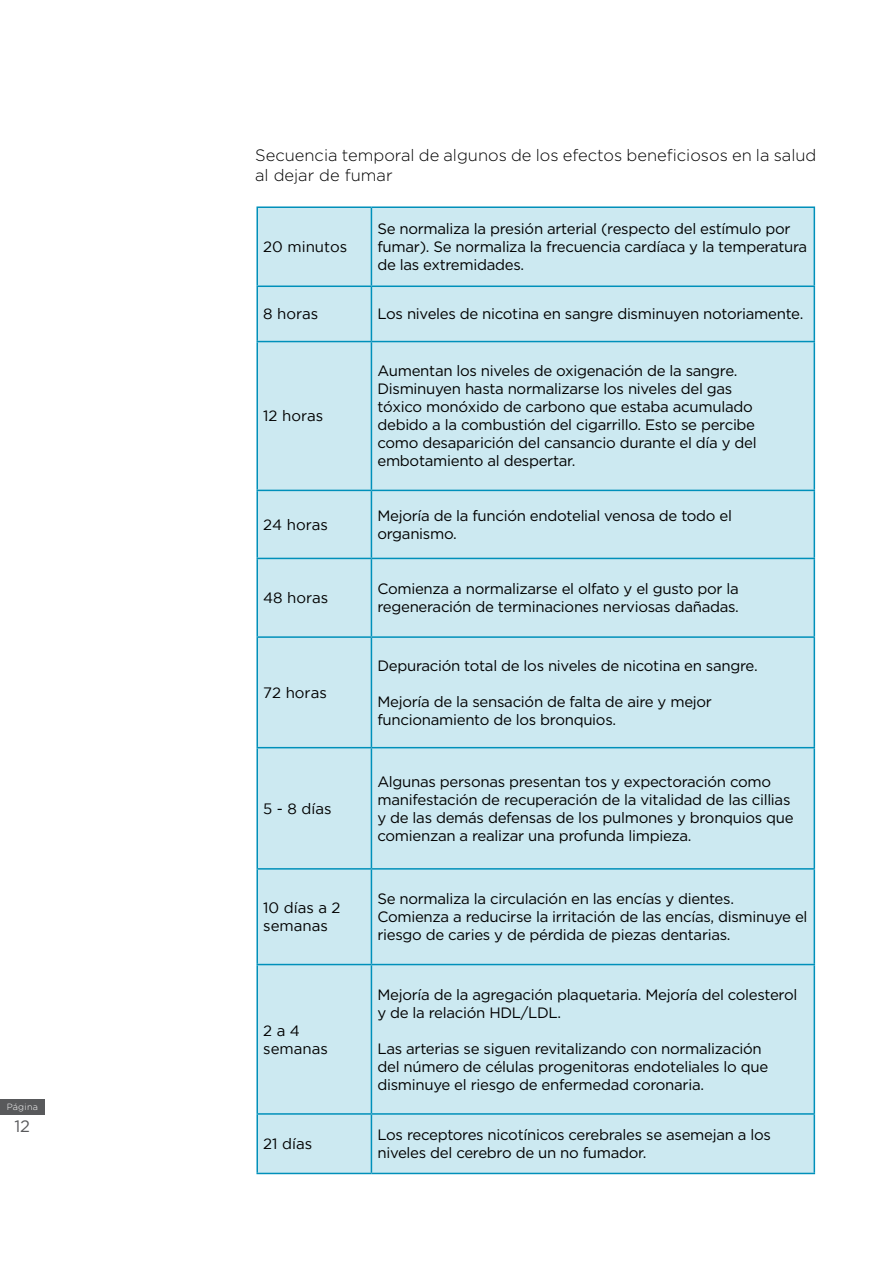
<style>
.page{position:relative;width:893px;height:1263px;background:#fff}
.page>*{position:absolute;margin:0;border:0;box-sizing:border-box;transform-origin:0 0}
.t1{font:300 16.5px/19.8px "Gotham";color:#000}
.t2{font:16.5px "Gotham";color:#58595b}
.t3{font:15px/18px "Gotham";letter-spacing:-.02em;color:#000}
.t4{font:15px/18px "Gotham";color:#000}
.t5{font:300 9px "Gotham Rounded";letter-spacing:.03em;color:#fff}
</style>
<div class="page">
<div style="left:0;top:1099px;width:45px;height:16px;background:#58595b"></div>
<div style="left:258px;top:208px;width:556px;height:965px;background:#cce9f1"></div>
<hr style="left:256px;top:206px;width:115px;height:2px;background:#0090ba">
<hr style="left:256px;top:208px;width:2px;height:77px;background:#0090ba">
<hr style="left:371px;top:206px;width:444px;height:2px;background:#0090ba">
<hr style="left:371px;top:208px;width:1px;height:77px;background:#0090ba">
<hr style="left:814px;top:208px;width:1px;height:77px;background:#0090ba">
<hr style="left:256px;top:285px;width:115px;height:2px;background:#0090ba">
<hr style="left:256px;top:287px;width:2px;height:54px;background:#0090ba">
<hr style="left:371px;top:285px;width:444px;height:2px;background:#0090ba">
<hr style="left:371px;top:287px;width:1px;height:54px;background:#0090ba">
<hr style="left:814px;top:287px;width:1px;height:54px;background:#0090ba">
<hr style="left:256px;top:341px;width:115px;height:1px;background:#0090ba">
<hr style="left:256px;top:342px;width:2px;height:148px;background:#0090ba">
<hr style="left:371px;top:341px;width:444px;height:1px;background:#0090ba">
<hr style="left:371px;top:342px;width:1px;height:148px;background:#0090ba">
<hr style="left:814px;top:342px;width:1px;height:148px;background:#0090ba">
<hr style="left:256px;top:490px;width:115px;height:1px;background:#0090ba">
<hr style="left:256px;top:491px;width:2px;height:67px;background:#0090ba">
<hr style="left:371px;top:490px;width:444px;height:1px;background:#0090ba">
<hr style="left:371px;top:491px;width:1px;height:67px;background:#0090ba">
<hr style="left:814px;top:491px;width:1px;height:67px;background:#0090ba">
<hr style="left:256px;top:558px;width:115px;height:1px;background:#0090ba">
<hr style="left:256px;top:559px;width:2px;height:77px;background:#0090ba">
<hr style="left:371px;top:558px;width:444px;height:1px;background:#0090ba">
<hr style="left:371px;top:559px;width:1px;height:77px;background:#0090ba">
<hr style="left:814px;top:559px;width:1px;height:77px;background:#0090ba">
<hr style="left:256px;top:636px;width:115px;height:2px;background:#0090ba">
<hr style="left:256px;top:638px;width:2px;height:109px;background:#0090ba">
<hr style="left:371px;top:636px;width:444px;height:2px;background:#0090ba">
<hr style="left:371px;top:638px;width:1px;height:109px;background:#0090ba">
<hr style="left:814px;top:638px;width:1px;height:109px;background:#0090ba">
<hr style="left:256px;top:747px;width:115px;height:1px;background:#0090ba">
<hr style="left:256px;top:748px;width:2px;height:120px;background:#0090ba">
<hr style="left:371px;top:747px;width:444px;height:1px;background:#0090ba">
<hr style="left:371px;top:748px;width:1px;height:120px;background:#0090ba">
<hr style="left:814px;top:748px;width:1px;height:120px;background:#0090ba">
<hr style="left:256px;top:868px;width:115px;height:2px;background:#0090ba">
<hr style="left:256px;top:870px;width:2px;height:94px;background:#0090ba">
<hr style="left:371px;top:868px;width:444px;height:2px;background:#0090ba">
<hr style="left:371px;top:870px;width:1px;height:94px;background:#0090ba">
<hr style="left:814px;top:870px;width:1px;height:94px;background:#0090ba">
<hr style="left:256px;top:964px;width:115px;height:1px;background:#0090ba">
<hr style="left:256px;top:965px;width:2px;height:148px;background:#0090ba">
<hr style="left:371px;top:964px;width:444px;height:1px;background:#0090ba">
<hr style="left:371px;top:965px;width:1px;height:148px;background:#0090ba">
<hr style="left:814px;top:965px;width:1px;height:148px;background:#0090ba">
<hr style="left:256px;top:1113px;width:115px;height:2px;background:#0090ba">
<hr style="left:256px;top:1115px;width:2px;height:58px;background:#0090ba">
<hr style="left:371px;top:1113px;width:444px;height:2px;background:#0090ba">
<hr style="left:371px;top:1115px;width:1px;height:58px;background:#0090ba">
<hr style="left:814px;top:1115px;width:1px;height:58px;background:#0090ba">
<hr style="left:256px;top:1173px;width:115px;height:1px;background:#0090ba">
<hr style="left:371px;top:1173px;width:444px;height:1px;background:#0090ba">
<p class="t5" style="left:7px;top:1100px;width:33px">Página</p>
<p class="t2" style="left:15px;top:1117px;width:17px">12</p>
<p class="t1" style="left:255px;top:145px;width:563px">Secuencia temporal de algunos de los efectos beneficiosos en la salud al dejar de fumar</p>
<p class="t4" style="left:263px;top:238px;width:86px">20 minutos</p>
<p class="t3" style="left:377px;top:220px;width:431px">Se normaliza la presión arterial (respecto del estímulo por fumar). Se normaliza la frecuencia cardíaca y la temperatura de las extremidades.</p>
<p class="t4" style="left:263px;top:305px;width:57px">8 horas</p>
<p class="t3" style="left:377px;top:305px;width:427px">Los niveles de nicotina en sangre disminuyen notoriamente.</p>
<p class="t4" style="left:263px;top:407px;width:62px">12 horas</p>
<p class="t3" style="left:377px;top:362px;width:381px">Aumentan los niveles de oxigenación de la sangre.<br>Disminuyen hasta normalizarse los niveles del gas tóxico monóxido de carbono que estaba acumulado debido a la combustión del cigarrillo. Esto se percibe como desaparición del cansancio durante el día y del embotamiento al despertar.</p>
<p class="t4" style="left:263px;top:515px;width:66px">24 horas</p>
<p class="t3" style="left:377px;top:506px;width:356px">Mejoría de la función endotelial venosa de todo el organismo.</p>
<p class="t4" style="left:263px;top:589px;width:67px">48 horas</p>
<p class="t3" style="left:377px;top:580px;width:363px">Comienza a normalizarse el olfato y el gusto por la regeneración de terminaciones nerviosas dañadas.</p>
<p class="t4" style="left:263px;top:683px;width:65px">72 horas</p>
<p class="t4" style="left:263px;top:799px;width:70px">5 - 8 días</p>
<p class="t3" style="left:377px;top:656px;width:382px">Depuración total de los niveles de nicotina en sangre.</p>
<p class="t3" style="left:377px;top:692px;width:336px">Mejoría de la sensación de falta de aire y mejor funcionamiento de los bronquios.</p>
<p class="t3" style="left:377px;top:772px;width:418px">Algunas personas presentan tos y expectoración como manifestación de recuperación de la vitalidad de las cillias y de las demás defensas de los pulmones y bronquios que comienzan a realizar una profunda limpieza.</p>
<p class="t4" style="left:263px;top:899px;width:79px">10 días a 2 semanas</p>
<p class="t3" style="left:377px;top:889px;width:432px">Se normaliza la circulación en las encías y dientes.<br>Comienza a reducirse la irritación de las encías, disminuye el riesgo de caries y de pérdida de piezas dentarias.</p>
<p class="t4" style="left:263px;top:1021px;width:66px">2 a 4 semanas</p>
<p class="t3" style="left:377px;top:985px;width:421px">Mejoría de la agregación plaquetaria. Mejoría del colesterol y de la relación HDL/LDL.</p>
<p class="t3" style="left:377px;top:1039px;width:392px">Las arterias se siguen revitalizando con normalización del número de células progenitoras endoteliales lo que disminuye el riesgo de enfermedad coronaria.</p>
<p class="t4" style="left:263px;top:1134px;width:50px">21 días</p>
<p class="t3" style="left:377px;top:1125px;width:395px">Los receptores nicotínicos cerebrales se asemejan a los niveles del cerebro de un no fumador.</p>
</div>
